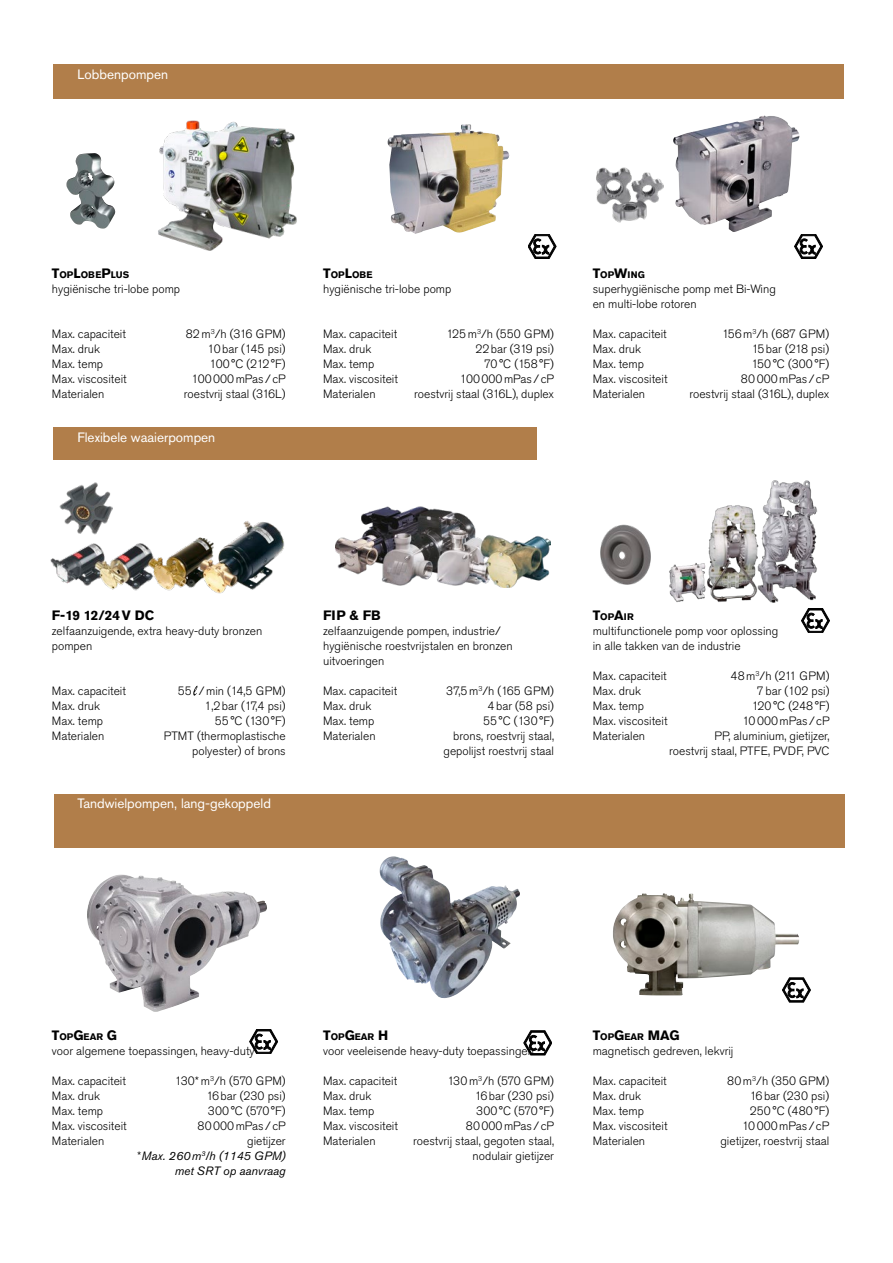
<style>
.page{position:relative;width:893px;height:1263px;background:#fff}
.page>*{position:absolute;margin:0;border:0;box-sizing:border-box;transform-origin:0 0}
.t1{font:13.5px "Akzidenz Grotesk Pro";color:#fff}
.Sub-Headline__Black{font:700 13.5px "Akzidenz Grotesk Pro";color:#000}
.t2{font:300 12px/15px "Akzidenz Grotesk Pro";color:#000}
.t3{font:300 12px "Akzidenz Grotesk Pro";letter-spacing:.02em;color:#000}
.t4{font:italic 12px/15px "Akzidenz Grotesk Pro";color:#000;text-align:right}
.Sub-Headline__Black-2{font:700 9.45px "Akzidenz Grotesk Pro";color:#000}
.s1{font-size:13.5px}
.s2{font-weight:300;font-style:normal}
.s3{font-size:9.45px}
</style>
<div class="page">
<div style="left:54px;top:815px;width:790px;height:32px;background:#b17e4a"></div>
<svg style="left:250px;top:1029px;width:28px;height:25px"></svg>
<svg style="left:524px;top:1031px;width:28px;height:24px"></svg>
<svg style="left:784px;top:978px;width:26px;height:24px"></svg>
<svg style="left:801px;top:608px;width:28px;height:25px"></svg>
<svg style="left:528px;top:234px;width:28px;height:24px"></svg>
<img style="left:669px;top:480px;width:148px;height:122px">
<img style="left:613px;top:893px;width:186px;height:102px">
<img style="left:380px;top:857px;width:140px;height:142px">
<img style="left:87px;top:874px;width:180px;height:138px">
<img style="left:600px;top:524px;width:51px;height:61px">
<svg style="left:794px;top:234px;width:29px;height:24px"></svg>
<div style="left:53px;top:64px;width:790px;height:34px;background:#b17e4a"></div>
<div style="left:53px;top:427px;width:484px;height:33px;background:#b17e4a"></div>
<div style="left:54px;top:794px;width:790px;height:32px;background:#b17e4a"></div>
<svg style="left:193px;top:686px;width:4px;height:10px"></svg>
<img style="left:142px;top:98px;width:171px;height:153px">
<img style="left:76px;top:153px;width:18px;height:5px">
<img style="left:388px;top:124px;width:122px;height:110px">
<img style="left:673px;top:115px;width:127px;height:117px">
<img style="left:596px;top:167px;width:67px;height:55px">
<img style="left:336px;top:506px;width:214px;height:82px">
<img style="left:50px;top:521px;width:235px;height:73px">
<img style="left:59px;top:482px;width:53px;height:52px">
<p class="t1" style="left:78px;top:65px;width:92px">Lobbenpompen</p>
<p class="Sub-Headline__Black-2" style="left:52px;top:269px;width:79px"><span class="s1">T</span>OP<span class="s1">L</span>OBE<span class="s1">P</span>LUS</p>
<p class="t2" style="left:52px;top:281px;width:130px">hygiënische tri-lobe pomp</p>
<p class="t2" style="left:52px;top:326px;width:76px">Max. capaciteit</p>
<p class="t2" style="left:186px;top:326px;width:101px">82m<sup>3</sup>/h (316 GPM)</p>
<p class="t2" style="left:52px;top:341px;width:50px">Max. druk</p>
<p class="t2" style="left:208px;top:341px;width:80px">10bar (145 psi)</p>
<p class="t2" style="left:52px;top:356px;width:53px">Max. temp</p>
<p class="t2" style="left:210px;top:356px;width:78px">100°C (212°F)</p>
<p class="t2" style="left:52px;top:371px;width:76px">Max. viscositeit</p>
<p class="t2" style="left:192px;top:371px;width:96px">100000mPas / cP</p>
<p class="t2" style="left:52px;top:386px;width:54px">Materialen</p>
<p class="t2" style="left:184px;top:386px;width:103px">roestvrij staal (316L)</p>
<p class="t1" style="left:78px;top:428px;width:139px">Flexibele waaierpompen</p>
<p class="Sub-Headline__Black-2" style="left:323px;top:269px;width:51px"><span class="s1">T</span>OP<span class="s1">L</span>OBE</p>
<p class="t2" style="left:323px;top:281px;width:130px">hygiënische tri-lobe pomp</p>
<p class="t2" style="left:323px;top:326px;width:76px">Max. capaciteit</p>
<p class="t2" style="left:447px;top:326px;width:109px">125m<sup>3</sup>/h (550 GPM)</p>
<p class="t2" style="left:323px;top:341px;width:50px">Max. druk</p>
<p class="t2" style="left:475px;top:341px;width:80px">22bar (319 psi)</p>
<p class="t2" style="left:323px;top:356px;width:53px">Max. temp</p>
<p class="t2" style="left:484px;top:356px;width:71px">70°C (158°F)</p>
<p class="t2" style="left:323px;top:371px;width:76px">Max. viscositeit</p>
<p class="t2" style="left:460px;top:371px;width:96px">100000mPas / cP</p>
<p class="t2" style="left:323px;top:386px;width:54px">Materialen</p>
<p class="t2" style="left:414px;top:386px;width:141px">roestvrij staal (316L), duplex</p>
<p class="Sub-Headline__Black-2" style="left:593px;top:269px;width:46px"><span class="s1">T</span>OP<span class="s1">W</span>ING</p>
<p class="t2" style="left:593px;top:281px;width:185px">superhygiënische pomp met Bi-Wing en multi-lobe rotoren</p>
<p class="t2" style="left:593px;top:326px;width:76px">Max. capaciteit</p>
<p class="t3" style="left:722px;top:326px;width:109px">156m<sup>3</sup>/h (687 GPM)</p>
<p class="t2" style="left:593px;top:341px;width:50px">Max. druk</p>
<p class="t2" style="left:752px;top:341px;width:79px">15bar (218 psi)</p>
<p class="t2" style="left:593px;top:356px;width:53px">Max. temp</p>
<p class="t2" style="left:751px;top:356px;width:79px">150°C (300°F)</p>
<p class="t2" style="left:593px;top:371px;width:76px">Max. viscositeit</p>
<p class="t2" style="left:741px;top:371px;width:90px">80000mPas / cP</p>
<p class="t2" style="left:593px;top:386px;width:54px">Materialen</p>
<p class="t2" style="left:689px;top:386px;width:141px">roestvrij staal (316L), duplex</p>
<p class="Sub-Headline__Black" style="left:52px;top:607px;width:104px">F-19 12/24V DC</p>
<p class="t2" style="left:52px;top:624px;width:212px">zelfaanzuigende, extra heavy-duty bronzen pompen</p>
<p class="t2" style="left:52px;top:684px;width:76px">Max. capaciteit</p>
<p class="t2" style="left:178px;top:684px;width:109px">55 /min (14,5 GPM)</p>
<p class="t2" style="left:52px;top:699px;width:50px">Max. druk</p>
<p class="t2" style="left:204px;top:699px;width:83px">1,2bar (17,4 psi)</p>
<p class="t2" style="left:52px;top:714px;width:53px">Max. temp</p>
<p class="t2" style="left:215px;top:714px;width:72px">55°C (130°F)</p>
<p class="t2" style="left:52px;top:729px;width:54px">Materialen</p>
<p class="t2" style="left:164px;top:729px;width:123px;text-align:right">PTMT (thermoplastische polyester) of brons</p>
<p class="t1" style="left:78px;top:794px;width:195px">Tandwielpompen, lang-gekoppeld</p>
<p class="Sub-Headline__Black" style="left:323px;top:607px;width:58px">FI P &amp; FB</p>
<p class="t2" style="left:323px;top:624px;width:191px">zelfaanzuigende pompen, industrie/ hygiënische roestvrijstalen en bronzen uitvoeringen</p>
<p class="t2" style="left:323px;top:684px;width:76px">Max. capaciteit</p>
<p class="t2" style="left:446px;top:684px;width:109px">37,5m<sup>3</sup>/h (165 GPM)</p>
<p class="t2" style="left:323px;top:699px;width:50px">Max. druk</p>
<p class="t2" style="left:488px;top:699px;width:68px">4bar (58 psi)</p>
<p class="t2" style="left:323px;top:714px;width:53px">Max. temp</p>
<p class="t2" style="left:483px;top:714px;width:72px">55°C (130°F)</p>
<p class="t2" style="left:323px;top:729px;width:54px">Materialen</p>
<p class="t2" style="left:444px;top:729px;width:112px;text-align:right">brons, roestvrij staal, gepolijst roestvrij staal</p>
<p class="Sub-Headline__Black-2" style="left:593px;top:611px;width:43px"><span class="s1">T</span>OP<span class="s1">A</span>IR</p>
<p class="t2" style="left:593px;top:624px;width:187px">multifunctionele pomp voor oplossing in alle takken van de industrie</p>
<p class="t2" style="left:593px;top:669px;width:76px">Max. capaciteit</p>
<p class="t3" style="left:730px;top:668px;width:100px">48m<sup>3</sup>/h (211 GPM)</p>
<p class="t2" style="left:593px;top:684px;width:50px">Max. druk</p>
<p class="t2" style="left:757px;top:684px;width:74px">7bar (102 psi)</p>
<p class="t2" style="left:593px;top:699px;width:53px">Max. temp</p>
<p class="t2" style="left:752px;top:699px;width:79px">120°C (248°F)</p>
<p class="t2" style="left:593px;top:714px;width:76px">Max. viscositeit</p>
<p class="t2" style="left:742px;top:714px;width:89px">10000mPas / cP</p>
<p class="t2" style="left:593px;top:729px;width:54px">Materialen</p>
<p class="t2" style="left:669px;top:729px;width:162px;text-align:right">PP, aluminium, gietijzer,<br>roestvrij staal, PTFE, PVDF, PVC</p>
<p class="Sub-Headline__Black-2" style="left:52px;top:1030px;width:67px"><span class="s1">T</span>OP<span class="s1">G</span>EAR <span class="s1">G</span></p>
<p class="t2" style="left:52px;top:1043px;width:204px">voor algemene toepassingen, heavy-duty</p>
<p class="t2" style="left:52px;top:1073px;width:76px">Max. capaciteit</p>
<p class="t2" style="left:175px;top:1073px;width:112px">130*m<sup>3</sup>/h (570 GPM)</p>
<p class="t2" style="left:52px;top:1088px;width:50px">Max. druk</p>
<p class="t2" style="left:206px;top:1088px;width:81px">16bar (230 psi)</p>
<p class="t2" style="left:52px;top:1103px;width:53px">Max. temp</p>
<p class="t2" style="left:208px;top:1103px;width:79px">300°C (570°F)</p>
<p class="t2" style="left:52px;top:1118px;width:76px">Max. viscositeit</p>
<p class="t2" style="left:197px;top:1118px;width:90px">80000mPas / cP</p>
<p class="t2" style="left:52px;top:1133px;width:54px">Materialen</p>
<p class="t2" style="left:247px;top:1133px;width:40px">gietijzer</p>
<p class="t4" style="left:137px;top:1148px;width:150px"><span class="s2">*</span>Max. 260m<sup>3</sup>/h (1145 GPM) met SRT op aanvraag</p>
<p class="Sub-Headline__Black-2" style="left:323px;top:1030px;width:65px"><span class="s1">T</span>OP<span class="s1">G</span>EAR <span class="s1">H</span></p>
<p class="t2" style="left:323px;top:1043px;width:212px">voor veeleisende heavy-duty toepassingen</p>
<p class="t2" style="left:323px;top:1073px;width:76px">Max. capaciteit</p>
<p class="t3" style="left:447px;top:1073px;width:108px">130m<sup>3</sup>/h (570 GPM)</p>
<p class="t2" style="left:323px;top:1088px;width:50px">Max. druk</p>
<p class="t2" style="left:475px;top:1088px;width:81px">16bar (230 psi)</p>
<p class="t2" style="left:323px;top:1103px;width:53px">Max. temp</p>
<p class="t2" style="left:476px;top:1103px;width:79px">300°C (570°F)</p>
<p class="t2" style="left:323px;top:1118px;width:76px">Max. viscositeit</p>
<p class="t2" style="left:466px;top:1118px;width:90px">80000mPas / cP</p>
<p class="t2" style="left:323px;top:1133px;width:54px">Materialen</p>
<p class="t2" style="left:413px;top:1133px;width:142px;text-align:right">roestvrij staal, gegoten staal, nodulair gietijzer</p>
<p class="Sub-Headline__Black" style="left:593px;top:1026px;width:88px">T<span class="s3">OP</span>G<span class="s3">EAR</span> MAG</p>
<p class="t2" style="left:593px;top:1043px;width:142px">magnetisch gedreven, lekvrij</p>
<p class="t2" style="left:593px;top:1073px;width:76px">Max. capaciteit</p>
<p class="t3" style="left:727px;top:1073px;width:103px">80m<sup>3</sup>/h (350 GPM)</p>
<p class="t2" style="left:593px;top:1088px;width:50px">Max. druk</p>
<p class="t2" style="left:750px;top:1088px;width:81px">16bar (230 psi)</p>
<p class="t2" style="left:593px;top:1103px;width:53px">Max. temp</p>
<p class="t2" style="left:750px;top:1103px;width:81px">250°C (480°F)</p>
<p class="t2" style="left:593px;top:1118px;width:76px">Max. viscositeit</p>
<p class="t2" style="left:742px;top:1118px;width:89px">10000mPas / cP</p>
<p class="t2" style="left:593px;top:1133px;width:54px">Materialen</p>
<p class="t2" style="left:720px;top:1133px;width:110px">gietijzer, roestvrij staal</p>
</div>
